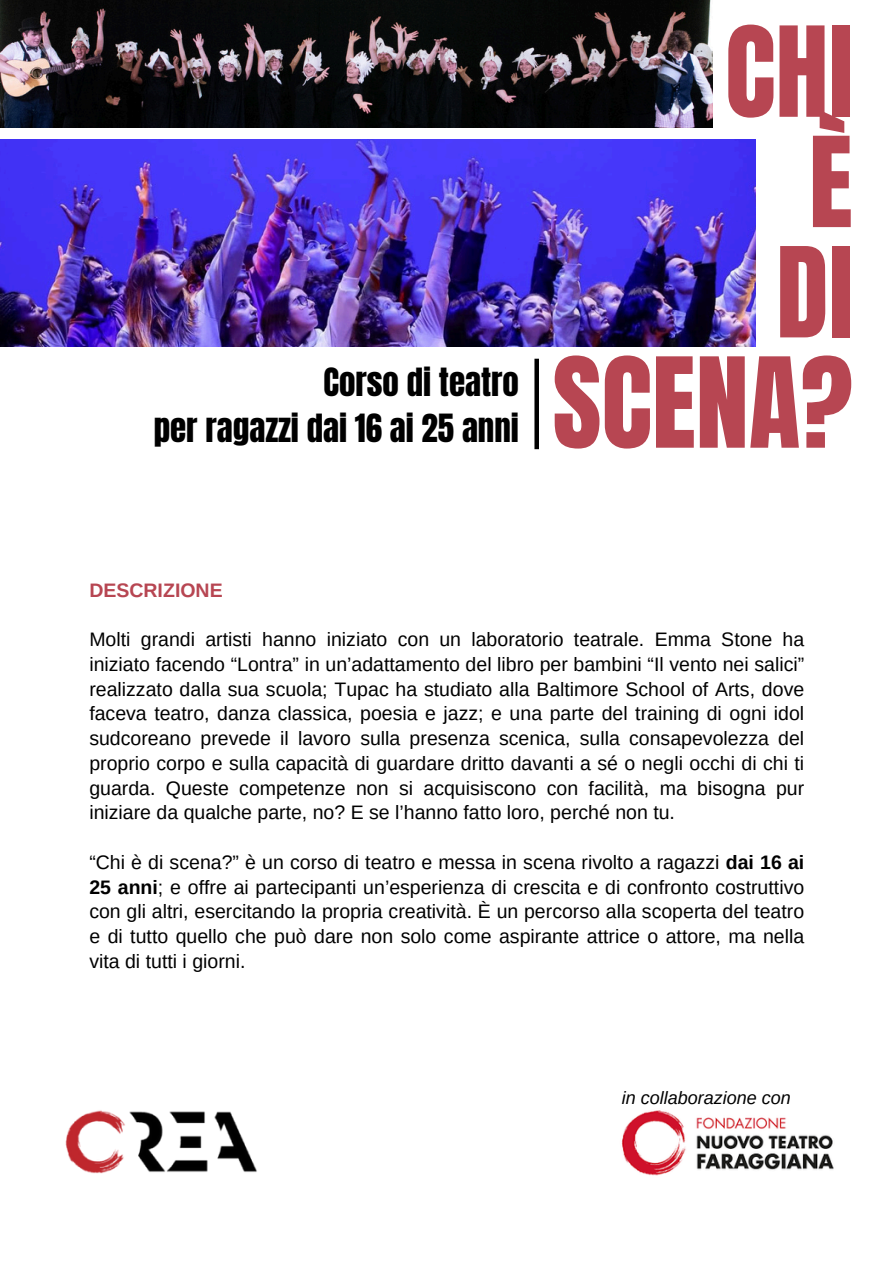
<style>
.page{position:relative;width:894px;height:1264px;background:#fff}
.page>*{position:absolute;margin:0;border:0;box-sizing:border-box;transform-origin:0 0}
.t1{font:106.35px/110.2px "Anton";color:#b74652;text-align:right}
.t2{font:33px/46.2px "Anton";color:#000;text-align:right}
.t3{font:19.5px/24.8px "Arimo";color:#000;text-align:justify}
.t4{font:700 19.5px "Arimo";color:#b74652}
.t5{font:italic 18px "Arimo";color:#000}
.s1{font-weight:700}
</style>
<div class="page">
<div style="left:534px;top:359px;width:5px;height:90px;background:#000"></div>
<img style="left:621px;top:1110px;width:213px;height:66px">
<img style="left:65px;top:1110px;width:192px;height:63px">
<img style="left:0;top:139px;width:755px;height:207px">
<img style="left:0;top:0;width:712px;height:127px">
<p class="t2" style="left:154px;top:360px;width:367px">Corso di teatro<br>per ragazzi dai 16 ai 25 anni</p>
<h1 class="t1" style="left:552px;top:19px;width:302px">CHI<br>È<br>DI<br>SCENA?</h1>
<h2 class="t4" style="left:89px;top:579px;width:135px">DESCRIZIONE</h2>
<h3 class="t3" style="left:89px;top:627px;width:716px">Molti grandi artisti hanno iniziato con un laboratorio teatrale. Emma Stone ha iniziato facendo “Lontra” in un’adattamento del libro per bambini “Il vento nei salici” realizzato dalla sua scuola; Tupac ha studiato alla Baltimore School of Arts, dove faceva teatro, danza classica, poesia e jazz; e una parte del training di ogni idol sudcoreano prevede il lavoro sulla presenza scenica, sulla consapevolezza del proprio corpo e sulla capacità di guardare dritto davanti a sé o negli occhi di chi ti guarda. Queste competenze non si acquisiscono con facilità, ma bisogna pur iniziare da qualche parte, no? E se l’hanno fatto loro, perché non tu.</h3>
<p class="t3" style="left:89px;top:849px;width:716px">“Chi è di scena?” è un corso di teatro e messa in scena rivolto a ragazzi <span class="s1">dai 16 ai 25 anni</span>; e offre ai partecipanti un’esperienza di crescita e di confronto costruttivo con gli altri, esercitando la propria creatività. È un percorso alla scoperta del teatro e di tutto quello che può dare non solo come aspirante attrice o attore, ma nella vita di tutti i giorni.</p>
<p class="t5" style="left:621px;top:1087px;width:170px">in collaborazione con</p>
</div>
